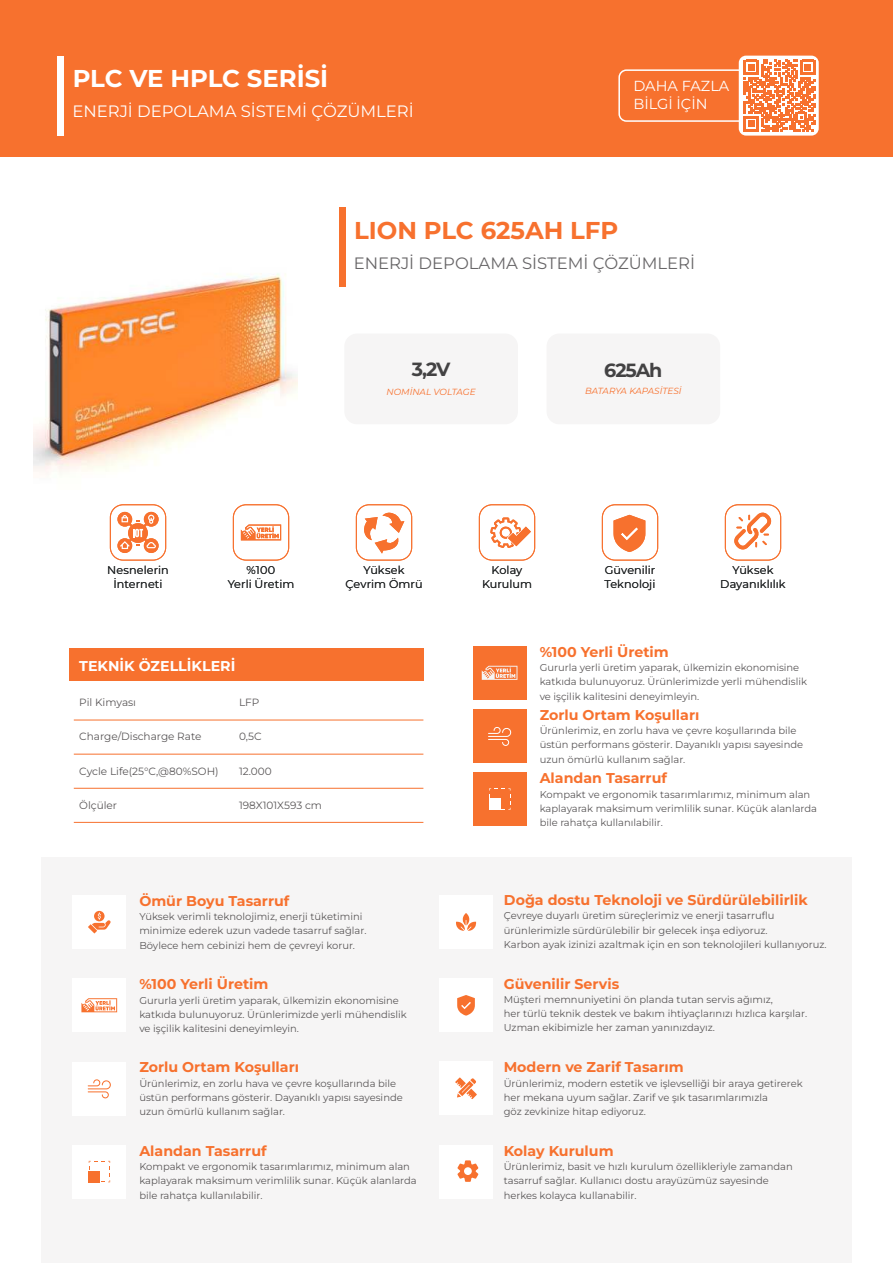
<style>
.page{position:relative;width:893px;height:1263px;background:#fff}
.page>*{position:absolute;margin:0;border:0;box-sizing:border-box;transform-origin:0 0}
.t1{font:700 24.3px "Montserrat";color:#fff}
.t2{font:700 24.3px "Montserrat";color:#f7712e}
.t3{font:700 19.05px "Montserrat";letter-spacing:-.06em;color:#434243}
.t4{font:16.5px "Montserrat";color:#fff}
.t5{font:16.5px "Montserrat";color:#686668}
.t6{font:14.55px/17.4px "Montserrat";color:#fff}
.t7{font:700 14.25px "Montserrat";color:#f7712e}
.t8{font:700 14.25px "Montserrat";color:#fff}
.t9{font:11.25px/13.5px "Montserrat";color:#242728;text-align:center}
.t10{font:10.5px "Montserrat";color:#5a5758}
.t11{font:9.9px/14.2px "Montserrat";color:#5a5758}
.t12{font:italic 8.85px "Montserrat";color:#f7712e}
</style>
<div class="page">
<div style="left:0;top:0;width:893px;height:156px;background:#f7712e"></div>
<div style="left:618px;top:69px;width:134px;height:53px;border:2px solid #fff;border-radius:7px"></div>
<svg style="left:739px;top:56px;width:80px;height:80px"></svg>
<svg style="left:744px;top:60px;width:71px;height:71px"></svg>
<div style="left:57px;top:56px;width:7px;height:80px;background:#fff"></div>
<img style="left:33px;top:273px;width:265px;height:201px">
<div style="left:339px;top:207px;width:6px;height:80px;background:#f7712e"></div>
<div style="left:344px;top:334px;width:174px;height:90px;background:#f6f5f5;border-radius:13px"></div>
<div style="left:547px;top:334px;width:173px;height:90px;background:#f6f5f5;border-radius:13px"></div>
<div style="left:473px;top:710px;width:53px;height:53px;background:#f7712e"></div>
<svg style="left:488px;top:727px;width:23px;height:19px"></svg>
<div style="left:473px;top:772px;width:53px;height:54px;background:#f7712e"></div>
<svg style="left:489px;top:788px;width:22px;height:22px"></svg>
<div style="left:489px;top:799px;width:11px;height:11px;background:#fff"></div>
<div style="left:473px;top:646px;width:53px;height:54px;background:#f7712e"></div>
<svg style="left:482px;top:666px;width:35px;height:14px"></svg>
<div style="left:69px;top:648px;width:354px;height:33px;background:#f7712e"></div>
<hr style="left:74px;top:720px;width:349px;height:1px;background:#f7712e">
<hr style="left:74px;top:754px;width:349px;height:1px;background:#f7712e">
<hr style="left:74px;top:788px;width:349px;height:1px;background:#f7712e">
<hr style="left:74px;top:822px;width:349px;height:1px;background:#f7712e">
<div style="left:479px;top:504px;width:56px;height:56px;border:1px solid #f7712e;border-radius:13px"></div>
<svg style="left:490px;top:517px;width:41px;height:31px"></svg>
<svg style="left:613px;top:515px;width:32px;height:37px"></svg>
<div style="left:602px;top:504px;width:56px;height:56px;border:1px solid #f7712e;border-radius:13px"></div>
<div style="left:725px;top:504px;width:56px;height:56px;border:1px solid #f7712e;border-radius:13px"></div>
<svg style="left:734px;top:513px;width:37px;height:36px"></svg>
<div style="left:110px;top:504px;width:56px;height:56px;border:1px solid #f7712e;border-radius:13px"></div>
<svg style="left:117px;top:512px;width:15px;height:15px"></svg>
<svg style="left:144px;top:512px;width:15px;height:15px"></svg>
<div style="left:117px;top:538px;width:15px;height:15px;background:#f7712e;border-radius:50%"></div>
<div style="left:144px;top:538px;width:15px;height:15px;background:#f7712e;border-radius:50%"></div>
<svg style="left:120px;top:515px;width:36px;height:34px"></svg>
<div style="left:233px;top:504px;width:56px;height:56px;border:1px solid #f7712e;border-radius:13px"></div>
<svg style="left:241px;top:524px;width:40px;height:16px"></svg>
<div style="left:356px;top:504px;width:56px;height:56px;border:1px solid #f7712e;border-radius:13px"></div>
<svg style="left:364px;top:512px;width:40px;height:42px"></svg>
<div style="left:41px;top:858px;width:810px;height:405px;background:#f6f5f5"></div>
<div style="left:72px;top:1062px;width:54px;height:54px;background:#fff"></div>
<svg style="left:88px;top:1079px;width:23px;height:19px"></svg>
<div style="left:72px;top:1145px;width:54px;height:53px;background:#fff"></div>
<svg style="left:89px;top:1161px;width:22px;height:22px"></svg>
<div style="left:88px;top:1171px;width:12px;height:11px;background:#f7712e"></div>
<div style="left:72px;top:895px;width:54px;height:54px;background:#fff"></div>
<svg style="left:88px;top:911px;width:23px;height:22px"></svg>
<div style="left:439px;top:895px;width:54px;height:54px;background:#fff"></div>
<svg style="left:456px;top:913px;width:20px;height:18px"></svg>
<div style="left:439px;top:978px;width:54px;height:54px;background:#fff"></div>
<svg style="left:457px;top:995px;width:18px;height:20px"></svg>
<div style="left:439px;top:1145px;width:54px;height:53px;background:#fff"></div>
<svg style="left:457px;top:1160px;width:21px;height:22px"></svg>
<div style="left:439px;top:1061px;width:54px;height:54px;background:#fff"></div>
<svg style="left:455px;top:1077px;width:22px;height:22px"></svg>
<div style="left:72px;top:978px;width:54px;height:54px;background:#fff"></div>
<svg style="left:81px;top:998px;width:36px;height:14px"></svg>
<h1 class="t1" style="left:73px;top:61px;width:257px">PLC VE HPLC SERİSİ</h1>
<h3 class="t4" style="left:72px;top:100px;width:343px">ENERJİ DEPOLAMA SİSTEMİ ÇÖZÜMLERİ</h3>
<h3 class="t6" style="left:633px;top:78px;width:97px">DAHA FAZLA<br>BİLGİ İÇİN</h3>
<h1 class="t2" style="left:354px;top:213px;width:266px">LION PLC 625AH LFP</h1>
<h3 class="t5" style="left:354px;top:252px;width:343px">ENERJİ DEPOLAMA SİSTEMİ ÇÖZÜMLERİ</h3>
<h2 class="t3" style="left:412px;top:361px;width:40px">3,2V</h2>
<p class="t12" style="left:386px;top:386px;width:91px">NOMİNAL VOLTAGE</p>
<h2 class="t3" style="left:604px;top:362px;width:60px">625Ah</h2>
<p class="t12" style="left:585px;top:385px;width:98px">BATARYA KAPASİTESİ</p>
<p class="t9" style="left:107px;top:564px;width:63px">Nesnelerin<br>İnterneti</p>
<p class="t9" style="left:228px;top:564px;width:68px">%100<br>Yerli Üretim</p>
<p class="t9" style="left:345px;top:564px;width:79px">Yüksek<br>Çevrim Ömrü</p>
<h3 class="t8" style="left:79px;top:656px;width:158px">TEKNİK ÖZELLİKLERİ</h3>
<p class="t10" style="left:79px;top:695px;width:58px">Pil Kimyası</p>
<p class="t10" style="left:79px;top:729px;width:124px">Charge/Discharge Rate</p>
<p class="t10" style="left:79px;top:764px;width:141px">Cycle Life(25°C,@80%SOH)</p>
<p class="t10" style="left:79px;top:798px;width:39px">Ölçüler</p>
<p class="t10" style="left:239px;top:698px;width:22px">LFP</p>
<p class="t10" style="left:239px;top:732px;width:24px">0,5C</p>
<p class="t10" style="left:239px;top:764px;width:34px">12.000</p>
<p class="t10" style="left:239px;top:798px;width:85px">198X101X593 cm</p>
<h3 class="t7" style="left:139px;top:895px;width:152px">Ömür Boyu Tasarruf</h3>
<p class="t11" style="left:139px;top:909px;width:229px">Yüksek verimli teknolojimiz, enerji tüketimini minimize ederek uzun vadede tasarruf sağlar.<br>Böylece hem cebinizi hem de çevreyi korur.</p>
<h3 class="t7" style="left:139px;top:978px;width:131px">%100 Yerli Üretim</h3>
<p class="t11" style="left:139px;top:992px;width:269px">Gururla yerli üretim yaparak, ülkemizin ekonomisine katkıda bulunuyoruz. Ürünlerimizde yerli mühendislik ve işçilik kalitesini deneyimleyin.</p>
<h3 class="t7" style="left:139px;top:1057px;width:161px">Zorlu Ortam Koşulları</h3>
<p class="t11" style="left:139px;top:1076px;width:265px">Ürünlerimiz, en zorlu hava ve çevre koşullarında bile üstün performans gösterir. Dayanıklı yapısı sayesinde uzun ömürlü kullanım sağlar.</p>
<h3 class="t7" style="left:139px;top:1145px;width:129px">Alandan Tasarruf</h3>
<p class="t11" style="left:139px;top:1159px;width:279px">Kompakt ve ergonomik tasarımlarımız, minimum alan kaplayarak maksimum verimlilik sunar. Küçük alanlarda bile rahatça kullanılabilir.</p>
<p class="t9" style="left:482px;top:563px;width:51px">Kolay<br>Kurulum</p>
<p class="t9" style="left:605px;top:564px;width:52px;text-align:left">Güvenilir<br>Teknoloji</p>
<p class="t9" style="left:720px;top:564px;width:67px">Yüksek<br>Dayanıklılık</p>
<h3 class="t7" style="left:540px;top:646px;width:131px">%100 Yerli Üretim</h3>
<p class="t11" style="left:540px;top:660px;width:269px">Gururla yerli üretim yaparak, ülkemizin ekonomisine katkıda bulunuyoruz. Ürünlerimizde yerli mühendislik ve işçilik kalitesini deneyimleyin.</p>
<h3 class="t7" style="left:540px;top:705px;width:161px">Zorlu Ortam Koşulları</h3>
<p class="t11" style="left:540px;top:723px;width:265px">Ürünlerimiz, en zorlu hava ve çevre koşullarında bile üstün performans gösterir. Dayanıklı yapısı sayesinde uzun ömürlü kullanım sağlar.</p>
<h3 class="t7" style="left:540px;top:772px;width:129px">Alandan Tasarruf</h3>
<p class="t11" style="left:540px;top:787px;width:279px">Kompakt ve ergonomik tasarımlarımız, minimum alan kaplayarak maksimum verimlilik sunar. Küçük alanlarda bile rahatça kullanılabilir.</p>
<h3 class="t7" style="left:504px;top:890px;width:305px">Doğa dostu Teknoloji ve Sürdürülebilirlik</h3>
<p class="t11" style="left:504px;top:908px;width:324px">Çevreye duyarlı üretim süreçlerimiz ve enerji tasarruflu ürünlerimizle sürdürülebilir bir gelecek inşa ediyoruz.<br>Karbon ayak izinizi azaltmak için en son teknolojileri kullanıyoruz.</p>
<h3 class="t7" style="left:504px;top:973px;width:117px">Güvenilir Servis</h3>
<p class="t11" style="left:504px;top:992px;width:305px">Müşteri memnuniyetini ön planda tutan servis ağımız,<br>her türlü teknik destek ve bakım ihtiyaçlarınızı hızlıca karşılar.<br>Uzman ekibimizle her zaman yanınızdayız.</p>
<h3 class="t7" style="left:504px;top:1057px;width:181px">Modern ve Zarif Tasarım</h3>
<p class="t11" style="left:504px;top:1076px;width:300px">Ürünlerimiz, modern estetik ve işlevselliği bir araya getirerek her mekana uyum sağlar. Zarif ve şık tasarımlarımızla<br>göz zevkinize hitap ediyoruz.</p>
<h3 class="t7" style="left:504px;top:1145px;width:111px">Kolay Kurulum</h3>
<p class="t11" style="left:504px;top:1159px;width:291px">Ürünlerimiz, basit ve hızlı kurulum özellikleriyle zamandan tasarruf sağlar. Kullanıcı dostu arayüzümüz sayesinde herkes kolayca kullanabilir.</p>
</div>
